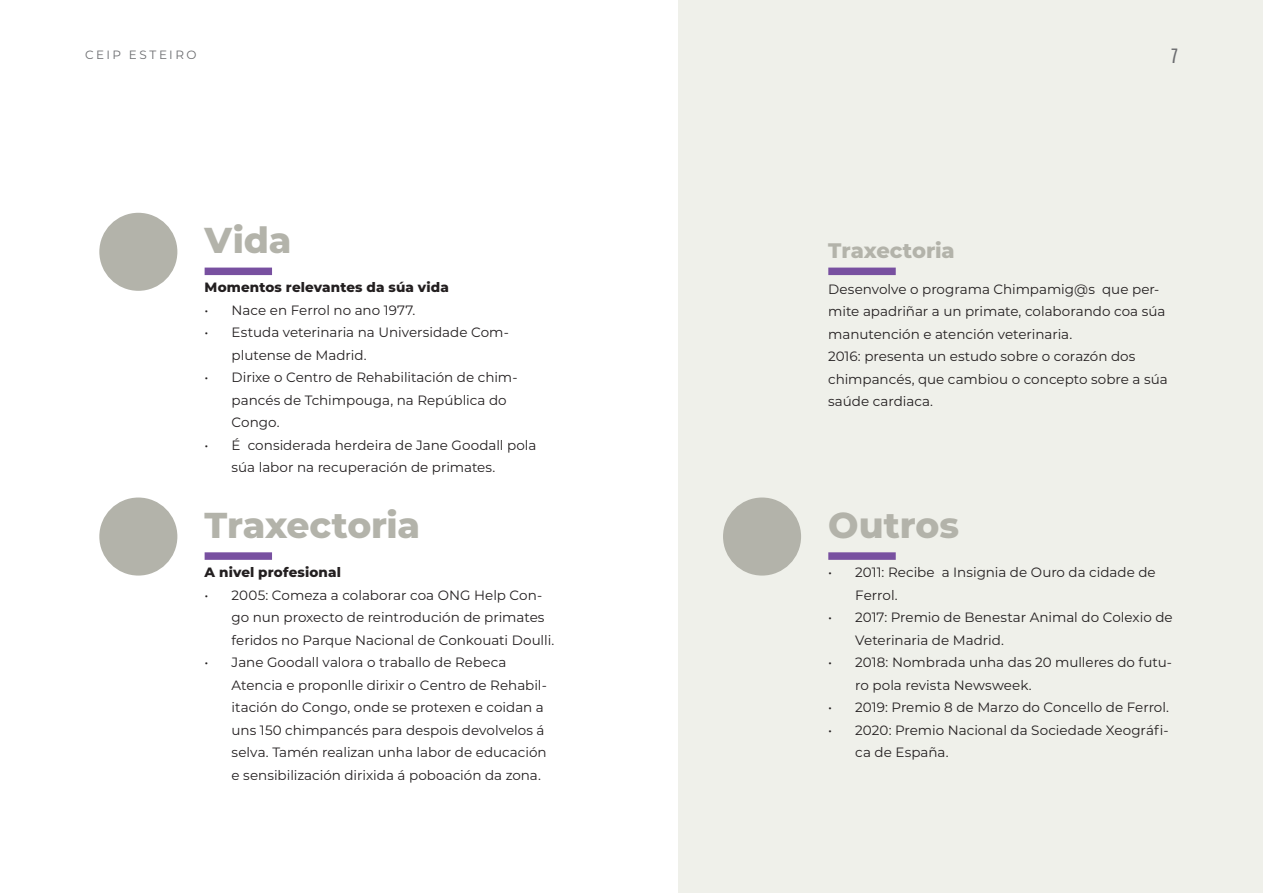
<style>
.page{position:relative;width:1263px;height:893px;background:#fff}
.page>*{position:absolute;margin:0;border:0;box-sizing:border-box;transform-origin:0 0}
.Box_09_Text_01{font:800 36px "Montserrat";letter-spacing:-.005em;color:#b3b3aa}
.Box_09_Text_01-2{font:800 21px "Montserrat";letter-spacing:-.005em;color:#b3b3aa}
.t1{font:16.5px "Antonio";color:#6c6d70}
.Box_09_Plus_B{font:13.5px/22.5px "Montserrat";color:#231f20}
.Box_09_Bold{font:800 13.5px "Montserrat";letter-spacing:.01em;color:#231f20}
.t2{font:12px "Montserrat";letter-spacing:.2em;color:#6c6d70}
</style>
<div class="page">
<div style="left:99px;top:213px;width:78px;height:78px;background:#b3b3aa;border-radius:50%"></div>
<div style="left:99px;top:497px;width:78px;height:79px;background:#b3b3aa;border-radius:50%"></div>
<div style="left:679px;top:0;width:584px;height:893px;background:#eff0ea"></div>
<div style="left:723px;top:497px;width:78px;height:79px;background:#b3b3aa;border-radius:50%"></div>
<div style="left:205px;top:268px;width:67px;height:7px;background:#7850a0"></div>
<div style="left:828px;top:268px;width:68px;height:7px;background:#7850a0"></div>
<div style="left:205px;top:552px;width:67px;height:8px;background:#7850a0"></div>
<div style="left:828px;top:552px;width:68px;height:8px;background:#7850a0"></div>
<p class="t2" style="left:85px;top:46px;width:113px">CEIP ESTEIRO</p>
<p class="t1" style="left:1171px;top:43px;width:9px">7</p>
<p class="Box_09_Text_01" style="left:205px;top:214px;width:88px">Vida</p>
<p class="Box_09_Bold" style="left:205px;top:278px;width:246px">Momentos relevantes da súa vida</p>
<p class="Box_09_Plus_B" style="left:205px;top:298px;width:212px">• Nace en Ferrol no ano 1977.</p>
<p class="Box_09_Plus_B" style="left:232px;top:321px;width:279px;text-indent:-27px">• Estuda veterinaria na Universidade Com&shy;plutense de Madrid.</p>
<p class="Box_09_Plus_B" style="left:232px;top:366px;width:287px;text-indent:-27px">• Dirixe o Centro de Rehabilitación de chim&shy;pancés de Tchimpouga, na República do<br>Congo.</p>
<p class="Box_09_Plus_B" style="left:232px;top:433px;width:306px;text-indent:-27px">• É considerada herdeira de Jane Goodall pola súa labor na recuperación de primates.</p>
<p class="Box_09_Text_01" style="left:205px;top:498px;width:217px">Traxectoria</p>
<p class="Box_09_Bold" style="left:205px;top:562px;width:138px">A nivel profesional</p>
<p class="Box_09_Plus_B" style="left:232px;top:583px;width:324px;text-indent:-27px">• 2005: Comeza a colaborar coa ONG Help Con&shy;go nun proxecto de reintrodución de primates feridos no Parque Nacional de Conkouati Doulli.</p>
<p class="Box_09_Plus_B" style="left:232px;top:651px;width:317px;text-indent:-27px">• Jane Goodall valora o traballo de Rebeca Atencia e proponlle dirixir o Centro de Rehabil&shy;itación do Congo, onde se protexen e coidan a uns 150 chimpancés para despois devolvelos á selva. Tamén realizan unha labor de educación e sensibilización dirixida á poboación da zona.</p>
<p class="Box_09_Text_01-2" style="left:828px;top:235px;width:128px">Traxectoria</p>
<p class="Box_09_Plus_B" style="left:828px;top:277px;width:339px">Desenvolve o programa Chimpamig@s que per&shy;mite apadriñar a un primate, colaborando coa súa manutención e atención veterinaria.</p>
<p class="Box_09_Plus_B" style="left:828px;top:345px;width:341px">2016: presenta un estudo sobre o corazón dos chimpancés, que cambiou o concepto sobre a súa saúde cardiaca.</p>
<p class="Box_09_Text_01" style="left:828px;top:498px;width:132px">Outros</p>
<p class="Box_09_Plus_B" style="left:855px;top:561px;width:302px;text-indent:-27px">• 2011: Recibe a Insignia de Ouro da cidade de<br>Ferrol.</p>
<p class="Box_09_Plus_B" style="left:855px;top:606px;width:319px;text-indent:-27px">• 2017: Premio de Benestar Animal do Colexio de<br>Veterinaria de Madrid.</p>
<p class="Box_09_Plus_B" style="left:855px;top:651px;width:318px;text-indent:-27px">• 2018: Nombrada unha das 20 mulleres do futu&shy;ro pola revista Newsweek.</p>
<p class="Box_09_Plus_B" style="left:828px;top:696px;width:342px">• 2019: Premio 8 de Marzo do Concello de Ferrol.</p>
<p class="Box_09_Plus_B" style="left:855px;top:718px;width:315px;text-indent:-27px">• 2020: Premio Nacional da Sociedade Xeográfi&shy;ca de España.</p>
</div>
